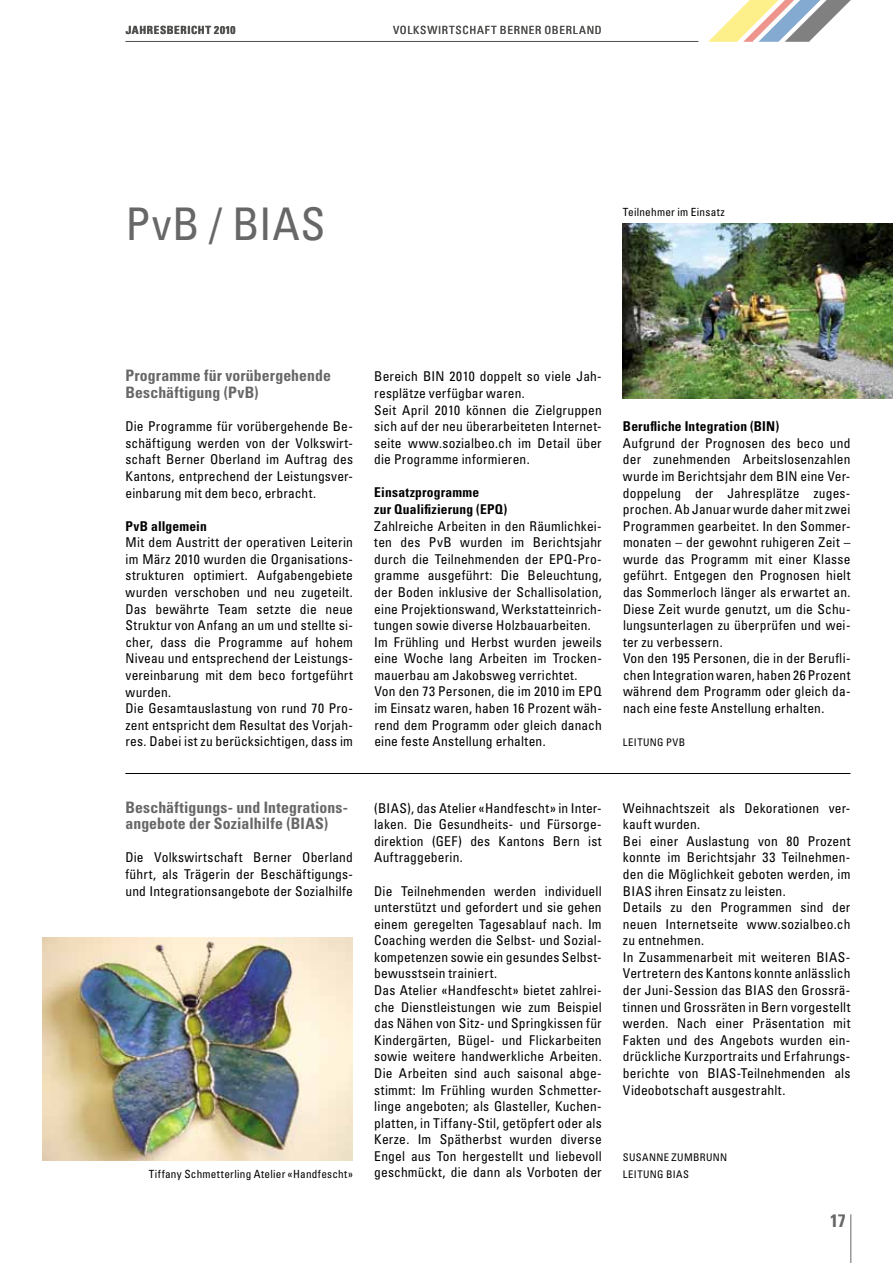
<style>
.page{position:relative;width:893px;height:1263px;background:#fff}
.page>*{position:absolute;margin:0;border:0;box-sizing:border-box;transform-origin:0 0}
.t1{font:condensed 45px "Univers LT Std";color:#676767}
.t2{font:700 condensed 18px "Univers LT Std";color:#676767}
.t3{font:700 condensed 15.75px/16.6px "Univers LT Std";letter-spacing:.005em;color:#676767}
.t4{font:condensed 13.5px/16.6px "Univers LT Std";letter-spacing:.01em;color:#000}
.t5{font:700 condensed 13.5px/16.6px "Univers LT Std";letter-spacing:.015em;color:#000}
.t6{font:condensed 11.25px "Univers LT Std";letter-spacing:.02em;color:#000}
.t7{font:condensed 11.25px "Univers LT Std";letter-spacing:.065em;color:#4d4d4c}
.t8{font:700 condensed 11.25px "Univers LT Std";letter-spacing:.055em;color:#4d4d4c}
.t9{font:condensed 10.5px "Univers LT Std";letter-spacing:.03em;color:#000}
</style>
<div class="page">
<hr style="left:850px;top:1214px;width:1px;height:49px;background:#676767">
<hr style="left:125px;top:41px;width:573px;height:1px;background:#4d4d4c">
<svg style="left:708px;top:0;width:143px;height:42px"></svg>
<hr style="left:125px;top:773px;width:725px;height:1px;background:#000">
<img style="left:43px;top:937px;width:310px;height:224px">
<img style="left:623px;top:224px;width:270px;height:174px">
<p class="t8" style="left:126px;top:23px;width:111px">Jahresbericht 2010</p>
<p class="t7" style="left:393px;top:23px;width:210px">Volkswirtschaft Berner Oberland</p>
<h1 class="t1" style="left:125px;top:196px;width:151px">PvB / BIAS</h1>
<p class="t6" style="left:623px;top:204px;width:103px">Teilnehmer im Einsatz</p>
<p class="t3" style="left:125px;top:367px;width:207px">Programme für vorübergehende<br>Beschäftigung (PvB)</p>
<p class="t4" style="left:125px;top:418px;width:229px;text-align:justify">Die Programme für vorübergehende Be&shy;schäftigung werden von der Volkswirt&shy;schaft Berner Oberland im Auftrag des Kantons, entprechend der Leistungsver&shy;einbarung mit dem beco, erbracht.</p>
<p class="t5" style="left:125px;top:517px;width:83px">PvB allgemein</p>
<p class="t4" style="left:125px;top:534px;width:229px">Mit dem Austritt der operativen Leiterin im März 2010 wurden die Organisations&shy;strukturen optimiert. Aufgabengebiete wurden verschoben und neu zugeteilt.<br>Das bewährte Team setzte die neue Struktur von Anfang an um und stellte si&shy;cher, dass die Programme auf hohem Niveau und entsprechend der Leistungs&shy;vereinbarung mit dem beco fortgeführt wurden.<br>Die Gesamtauslastung von rund 70 Pro&shy;zent entspricht dem Resultat des Vorjah&shy;res. Dabei ist zu berücksichtigen, dass im</p>
<p class="t3" style="left:125px;top:799px;width:224px">Beschäftigungs- und Integrations&shy;angebote der Sozialhilfe (BIAS</p>
<p class="t3" style="left:324px;top:815px;width:6px">)</p>
<p class="t4" style="left:125px;top:849px;width:229px;text-align:justify">Die Volkswirtschaft Berner Oberland führt, als Trägerin der Beschäftigungs&shy;und I ntegrationsangebote der Sozialhilfe</p>
<p class="t4" style="left:374px;top:368px;width:229px">Bereich BIN 2010 doppelt so viele Jah&shy;resplätze verfügbar waren.<br>Seit April 2010 können die Zielgruppen sich auf der neu überarbeiteten Internet&shy;seite www.sozialbeo.ch im Detail über die Programme informieren.</p>
<p class="t5" style="left:374px;top:484px;width:134px">Einsatzprogramme<br>zur Qualifizierung (EPQ)</p>
<p class="t4" style="left:374px;top:517px;width:229px">Zahlreiche Arbeiten in den Räumlichkei&shy;ten des PvB wurden im Berichtsjahr durch die Teilnehmenden der EPQ-Pro&shy;gramme ausgeführt: Die Beleuchtung, der Boden inklusive der Schallisolation, eine Projektionswand, Werkstatteinrich&shy;tungen sowie diverse Holzbauarbeiten.<br>Im Frühling und Herbst wurden jeweils eine Woche lang Arbeiten im Trocken&shy;mauerbau am Jakobsweg verrichtet.<br>Von den 73 Personen, die im 2010 im EPQ im Einsatz waren, haben 16 Prozent wäh&shy;rend dem Programm oder gleich danach eine feste Anstellung erhalten.</p>
<p class="t4" style="left:374px;top:799px;width:229px;text-align:justify">(BIAS), das Atelier «Handfescht» in Inter&shy;laken. Die Gesundheits- und Fürsorge&shy;direktion (GEF) des Kantons Bern ist Auftraggeberin.</p>
<p class="t4" style="left:374px;top:882px;width:229px">Die Teilnehmenden werden individuell unterstützt und gefordert und sie gehen einem geregelten Tagesablauf nach. Im Coaching werden die Selbst- und Sozial&shy;kompetenzen sowie ein gesundes Selbst&shy;bewusstsein trainiert.<br>Das Atelier «Handfescht» bietet zahlrei&shy;che Dienstleistungen wie zum Beispiel das Nähen von Sitz- und Springkissen für Kindergärten, Bügel- und Flickarbeiten sowie weitere handwerkliche Arbeiten.<br>Die Arbeiten sind auch saisonal abge&shy;stimmt: Im Frühling wurden Schmetter&shy;linge angeboten; als Glasteller, Kuchen&shy;platten, in Tiffany-Stil, getöpfert oder als Kerze. I m Spätherbst wurden diverse Engel aus Ton hergestellt und liebevoll</p>
<p class="t6" style="left:149px;top:1166px;width:206px">Tiffany Schmetterling Atelier «Handfescht»</p>
<p class="t4" style="left:374px;top:1164px;width:229px">geschmückt, die dann als Vorboten der</p>
<p class="t5" style="left:623px;top:418px;width:158px">Berufliche Integration (BI N)</p>
<p class="t4" style="left:623px;top:434px;width:229px">Aufgrund der Prognosen des beco und der zunehmenden Arbeitslosenzahlen wurde im Berichtsjahr dem BIN eine Ver&shy;doppelung der Jahresplätze zuges&shy;prochen. Ab Januar wurde daher mit zwei Programmen gearbeitet. In den Sommer&shy;monaten – der gewohnt ruhigeren Zeit – wurde das Programm mit einer Klasse geführt. Entgegen den Prognosen hielt das Sommerloch länger als erwartet an.<br>Diese Zeit wurde genutzt, um die Schu&shy;lungsunterlagen zu überprüfen und wei&shy;ter zu verbessern.<br>Von den 195 Personen, die in der Berufli&shy;chen I ntegration waren, haben 26 Prozent während dem Programm oder gleich da&shy;nach eine feste Anstellung erhalten.</p>
<p class="t9" style="left:623px;top:736px;width:41px">Leitungpvb</p>
<p class="t4" style="left:623px;top:799px;width:229px">Weihnachtszeit als Dekorationen ver&shy;kauft wurden.<br>Bei einer Auslastung von 80 Prozent konnte im Berichtsjahr 33 Teilnehmen-- den die Möglichkeit geboten werden, im<br>BIAS</p>
<p class="t4" style="left:623px;top:882px;width:229px;text-indent:32px">ihren Einsatz zu leisten.<br>Details zu den Programmen sind der neuen I nternetseite www.sozialbeo.ch zu entnehmen.<br>In Zusammenarbeit mit weiteren BIAS-<br>Vertretern des Kantons konnte anlässlich der Juni-Session das BIAS</p>
<p class="t4" style="left:623px;top:982px;width:229px;text-align:justify;text-indent:154px">den Grossrä&shy;tinnen und Grossräten in Bern vorgestellt werden. Nach einer Präsentation mit Fakten und des Angebots wurden ein&shy;drückliche Kurzportraits und Erfahrungs&shy;berichte von BIAS-T</p>
<p class="t4" style="left:623px;top:1064px;width:229px;text-indent:124px">eilnehmenden als<br>Videobotschaft ausgestrahlt.</p>
<p class="t9" style="left:623px;top:1150px;width:63px">Susanne Zumb</p>
<p class="t9" style="left:700px;top:1150px;width:29px">runn</p>
<p class="t9" style="left:623px;top:1167px;width:55px">lEitung BIAS</p>
<h2 class="t2" style="left:830px;top:1210px;width:17px">17</h2>
</div>
